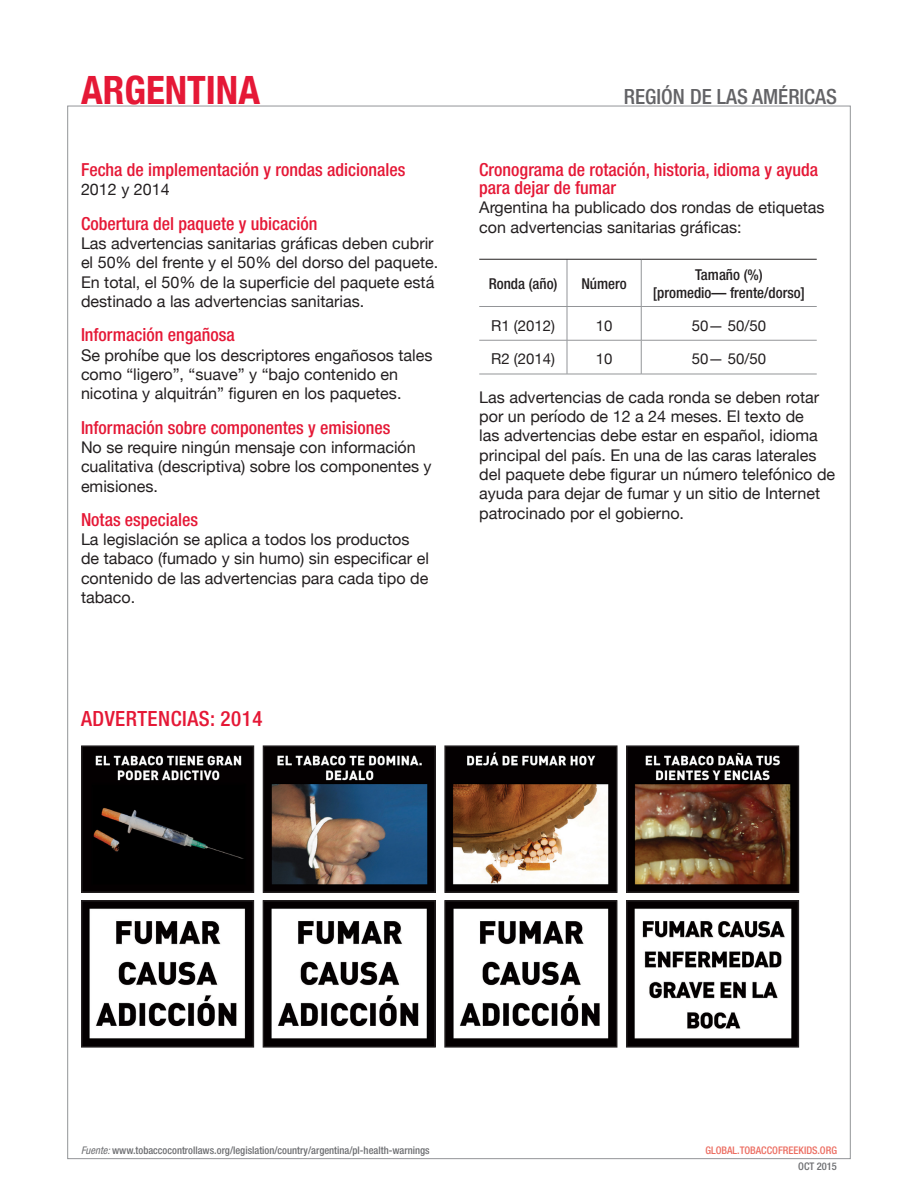
<style>
.page{position:relative;width:918px;height:1188px;background:#fff}
.page>*{position:absolute;margin:0;border:0;box-sizing:border-box;transform-origin:0 0}
.t1{font:700 condensed 39px "Helvetica Neue";color:#e51836}
.t2{font:500 condensed 21px "Helvetica Neue";color:#636366}
.Eng_warnings{font:500 condensed 21px "Helvetica Neue";letter-spacing:.025em;color:#e51836}
.Eng_Heading_red{font:500 condensed 18px/18px "Helvetica Neue";color:#e51836}
.Eng_paragraph{font:16.2px/19.4px "Helvetica Neue";color:#231f20}
.Eng_paragraph-2{font:500 condensed 15px/18px "Helvetica Neue";color:#231f20;text-align:center}
.Eng_paragraph-3{font:15px "Helvetica Neue";color:#231f20}
.t3{font:500 condensed 10.5px "Helvetica Neue";color:#6c6d70}
.t4{font:500 condensed 10.5px "Helvetica Neue";color:#ec6d61}
.s1{font-weight:400;font-style:italic}
</style>
<div class="page">
<hr style="left:567px;top:259px;width:1px;height:47px;background:#939598">
<hr style="left:641px;top:259px;width:1px;height:47px;background:#939598">
<hr style="left:479px;top:306px;width:88px;height:1px;background:#939598">
<hr style="left:567px;top:306px;width:74px;height:1px;background:#939598">
<hr style="left:567px;top:307px;width:1px;height:33px;background:#939598">
<hr style="left:641px;top:306px;width:176px;height:1px;background:#939598">
<hr style="left:641px;top:307px;width:1px;height:33px;background:#939598">
<hr style="left:479px;top:340px;width:88px;height:1px;background:#939598">
<hr style="left:567px;top:340px;width:74px;height:1px;background:#939598">
<hr style="left:567px;top:340px;width:1px;height:34px;background:#939598">
<hr style="left:641px;top:340px;width:176px;height:1px;background:#939598">
<hr style="left:641px;top:340px;width:1px;height:34px;background:#939598">
<hr style="left:479px;top:374px;width:88px;height:1px;background:#939598">
<hr style="left:567px;top:374px;width:74px;height:1px;background:#939598">
<hr style="left:641px;top:374px;width:176px;height:1px;background:#939598">
<hr style="left:479px;top:259px;width:88px;height:1px;background:#231f20">
<hr style="left:567px;top:259px;width:74px;height:1px;background:#231f20">
<hr style="left:641px;top:259px;width:176px;height:1px;background:#231f20">
<img style="left:83px;top:747px;width:169px;height:144px">
<div style="left:81px;top:745px;width:173px;height:148px;border:1px solid #231f20"></div>
<img style="left:265px;top:747px;width:169px;height:144px">
<div style="left:263px;top:745px;width:173px;height:148px;border:1px solid #231f20"></div>
<img style="left:446px;top:747px;width:170px;height:144px">
<div style="left:444px;top:745px;width:174px;height:148px;border:1px solid #231f20"></div>
<img style="left:628px;top:747px;width:169px;height:144px">
<div style="left:626px;top:745px;width:173px;height:148px;border:1px solid #231f20"></div>
<img style="left:83px;top:902px;width:169px;height:144px">
<div style="left:81px;top:900px;width:173px;height:148px;border:1px solid #231f20"></div>
<img style="left:265px;top:902px;width:169px;height:144px">
<div style="left:263px;top:900px;width:173px;height:148px;border:1px solid #231f20"></div>
<img style="left:446px;top:902px;width:169px;height:144px">
<div style="left:444px;top:900px;width:173px;height:148px;border:1px solid #231f20"></div>
<img style="left:628px;top:902px;width:169px;height:144px">
<div style="left:626px;top:900px;width:173px;height:148px;border:1px solid #231f20"></div>
<h1 class="t1" style="left:81px;top:58px;width:181px">ARGENTINA</h1>
<p class="Eng_Heading_red" style="left:81px;top:160px;width:326px">Fecha de implementación y rondas adicionales</p>
<p class="Eng_paragraph" style="left:81px;top:181px;width:90px">2012 y 2014</p>
<p class="Eng_Heading_red" style="left:81px;top:214px;width:238px">Cobertura del paquete y ubicación</p>
<p class="Eng_paragraph" style="left:81px;top:235px;width:359px">Las advertencias sanitarias gráficas deben cubrir el 50% del frente y el 50% del dorso del paquete.<br>En total, el 50% de la superficie del paquete está destinado a las advertencias sanitarias.</p>
<p class="Eng_Heading_red" style="left:81px;top:326px;width:155px">Información engañosa</p>
<p class="Eng_paragraph" style="left:81px;top:346px;width:353px">Se prohíbe que los descriptores engañosos tales como “ligero”, “suave” y “bajo contenido en nicotina y alquitrán” figuren en los paquetes.</p>
<p class="Eng_Heading_red" style="left:81px;top:418px;width:311px">Información sobre componentes y emisiones</p>
<p class="Eng_paragraph" style="left:81px;top:438px;width:352px">No se require ningún mensaje con información cualitativa (descriptiva) sobre los componentes y emisiones.</p>
<p class="Eng_Heading_red" style="left:81px;top:510px;width:119px">Notas especiales</p>
<p class="Eng_paragraph" style="left:81px;top:531px;width:349px">La legislación se aplica a todos los productos de tabaco (fumado y sin humo) sin especificar el contenido de las advertencias para cada tipo de tabaco.</p>
<p class="t2" style="left:624px;top:84px;width:215px">REGIÓN DE LAS AMÉRICAS</p>
<p class="Eng_Heading_red" style="left:479px;top:160px;width:340px">Cronograma de rotación, historia, idioma y ayuda para dejar de fumar</p>
<p class="Eng_paragraph" style="left:479px;top:199px;width:347px">Argentina ha publicado dos rondas de etiquetas con advertencias sanitarias gráficas:</p>
<p class="Eng_paragraph-2" style="left:489px;top:274px;width:70px">Ronda (año)</p>
<p class="Eng_paragraph-2" style="left:581px;top:274px;width:47px">Número</p>
<p class="Eng_paragraph-2" style="left:653px;top:265px;width:154px">Tamaño (%)<br>[promedio— frente/dorso]</p>
<p class="Eng_paragraph-3" style="left:491px;top:314px;width:65px">R1 (2012)</p>
<p class="Eng_paragraph-3" style="left:596px;top:314px;width:18px">10</p>
<p class="Eng_paragraph-3" style="left:692px;top:314px;width:76px">50— 50/50</p>
<p class="Eng_paragraph-3" style="left:491px;top:348px;width:65px">R2 (2014)</p>
<p class="Eng_paragraph-3" style="left:596px;top:348px;width:18px">10</p>
<p class="Eng_paragraph-3" style="left:692px;top:348px;width:76px">50— 50/50</p>
<p class="Eng_paragraph" style="left:479px;top:388px;width:358px">Las advertencias de cada ronda se deben rotar por un período de 12 a 24 meses. El texto de<br>las advertencias debe estar en español, idioma principal del país. En una de las caras laterales del paquete debe figurar un número telefónico de ayuda para dejar de fumar y un sitio de Internet patrocinado por el gobierno.</p>
<p class="Eng_warnings" style="left:81px;top:706px;width:183px">ADVERTENCIAS: 2014</p>
<p class="t3" style="left:81px;top:1144px;width:350px"><span class="s1">Fuente:</span> www.tobaccocontrollaws.org/legislation/country/argentina/pl-health-warnings</p>
<p class="t4" style="left:705px;top:1144px;width:133px">GLOBAL.TOBACCOFREEKIDS.ORG</p>
<p class="t3" style="left:798px;top:1160px;width:40px">OCT 2015</p>
</div>
